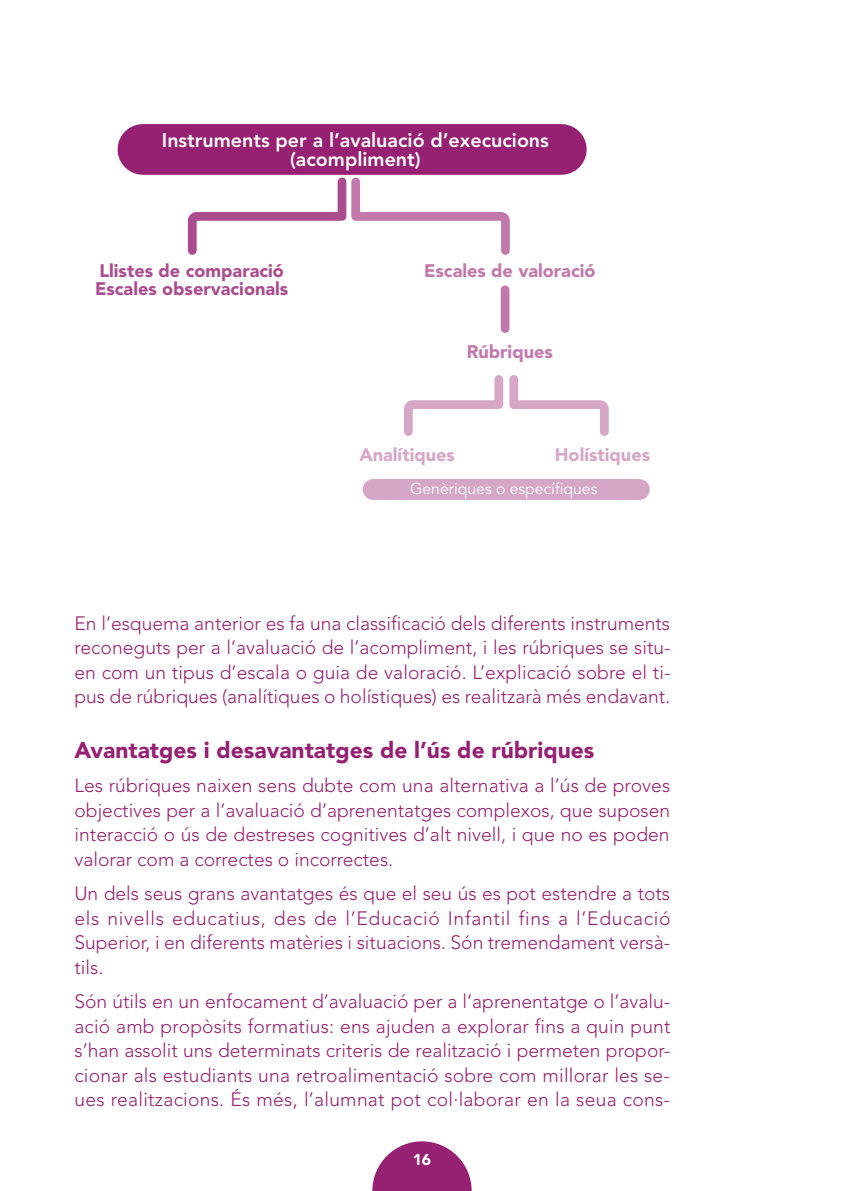
<style>
.page{position:relative;width:844px;height:1191px;background:#fff}
.page>*{position:absolute;margin:0;border:0;box-sizing:border-box;transform-origin:0 0}
.t1{font:900 22.75px "Avenir LT Std";color:#962071}
.t2{font:800 19.6px/18.4px "Avenir LT Std";color:#fff;text-align:center}
.t3{font:300 19.25px/24.5px "Avenir LT Std";color:#962071;text-align:justify}
.t4{font:900 18.03px/18.4px "Avenir LT Std";color:#ab4c8e}
.t5{font:900 18.03px "Avenir LT Std";color:#c079aa}
.t6{font:900 18.03px "Avenir LT Std";color:#d5a6c6}
.t7{font:15.75px "Avenir LT Std";color:#fff}
.t8{font:900 15.58px "Avenir LT Std";color:#fff}
</style>
<div class="page">
<svg style="left:372px;top:1141px;width:99px;height:50px"></svg>
<div style="left:143px;top:124px;width:418px;height:51px;background:#962071"></div>
<svg style="left:183px;top:174px;width:331px;height:81px"></svg>
<svg style="left:404px;top:375px;width:205px;height:61px"></svg>
<div style="left:500px;top:290px;width:9px;height:39px;background:#c079aa"></div>
<div style="left:373px;top:479px;width:266px;height:21px;background:#d5a6c6"></div>
<p class="t2" style="left:162px;top:131px;width:388px">Instruments per a l’avaluació d’execucions (acompliment)</p>
<p class="t4" style="left:95px;top:262px;width:194px">Llistes de comparació<br>Escales observacionals</p>
<p class="t5" style="left:424px;top:260px;width:173px">Escales de valoració</p>
<p class="t5" style="left:466px;top:341px;width:88px">Rúbriques</p>
<p class="t6" style="left:359px;top:443px;width:97px">Analítiques</p>
<p class="t6" style="left:554px;top:443px;width:97px">Holístiques</p>
<p class="t7" style="left:410px;top:479px;width:188px">Genèriques o específiques</p>
<p class="t3" style="left:74px;top:611px;width:597px">En l’esquema anterior es fa una classificació dels diferents instruments reconeguts per a l’avaluació de l’acompliment, i les rúbriques se situ&shy;en com un tipus d’escala o guia de valoració. L’explicació sobre el ti&shy;pus de rúbriques (analítiques o holístiques) es realitzarà més endavant.</p>
<p class="t1" style="left:74px;top:736px;width:521px">Avantatges i desavantatges de l’ús de rúbriques</p>
<p class="t3" style="left:74px;top:773px;width:597px">Les rúbriques naixen sens dubte com una alternativa a l’ús de proves objectives per a l’avaluació d’aprenentatges complexos, que suposen interacció o ús de destreses cognitives d’alt nivell, i que no es poden valorar com a correctes o incorrectes.</p>
<p class="t3" style="left:74px;top:881px;width:597px">Un dels seus grans avantatges és que el seu ús es pot estendre a tots els nivells educatius, des de l’Educació Infantil fins a l’Educació Superior, i en diferents matèries i situacions. Són tremendament versà&shy;tils.</p>
<p class="t3" style="left:74px;top:989px;width:597px">Són útils en un enfocament d’avaluació per a l’aprenentatge o l’avalu&shy;ació amb propòsits formatius: ens ajuden a explorar fins a quin punt s’han assolit uns determinats criteris de realització i permeten propor&shy;cionar als estudiants una retroalimentació sobre com millorar les se&shy;ues realitzacions. És més, l’alumnat pot col·laborar en la seua cons-</p>
<p class="t8" style="left:412px;top:1149px;width:20px">16</p>
</div>
